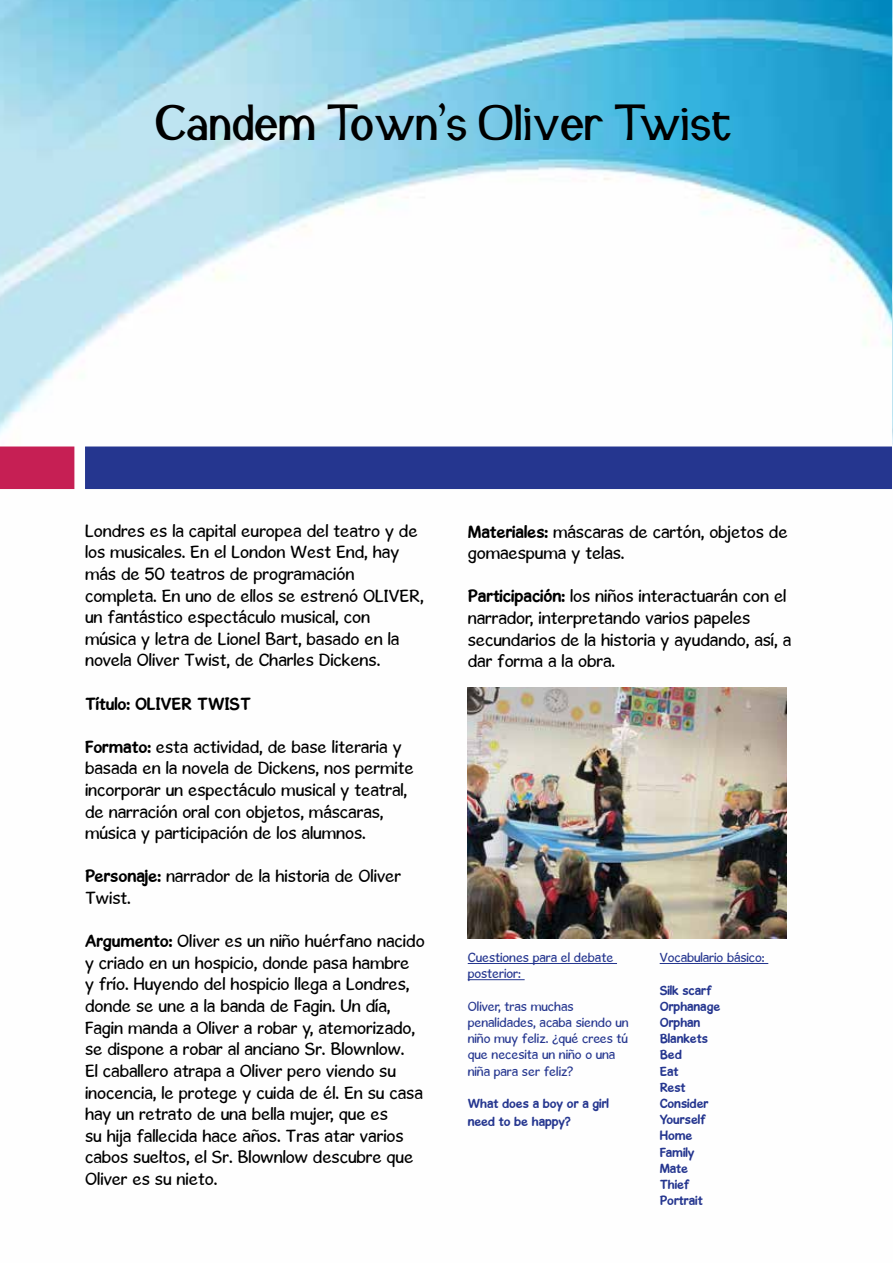
<style>
.page{position:relative;width:893px;height:1263px;background:#fff}
.page>*{position:absolute;margin:0;border:0;box-sizing:border-box;transform-origin:0 0}
.t1{font:48px "Snidane";color:#000}
.t2{font:18px/21.6px "Gosmick Sans";color:#000}
.t3{font:700 18px "Gosmick Sans";color:#000}
.t4{font:13.5px/16.2px "Gosmick Sans";color:#25368f}
.t5{font:700 13.5px/16.2px "Gosmick Sans";color:#25368f}
.s1{font-weight:700}
</style>
<div class="page">
<img style="left:0;top:0;width:893px;height:981px">
<div style="left:0;top:446px;width:74px;height:43px;background:#c61f54"></div>
<div style="left:85px;top:446px;width:808px;height:43px;background:#25368f;border:2px solid #25368f"></div>
<svg style="left:892px;top:446px;width:1px;height:43px"></svg>
<hr style="left:468px;top:963px;width:149px;height:1px;background:#25368f">
<hr style="left:468px;top:979px;width:57px;height:1px;background:#25368f">
<hr style="left:660px;top:963px;width:108px;height:1px;background:#25368f">
<img style="left:468px;top:688px;width:319px;height:250px">
<h1 class="t1" style="left:156px;top:96px;width:577px">Candem Town’s Oliver Twist</h1>
<p class="t2" style="left:85px;top:520px;width:340px">Londres es la capital europea del teatro y de los musicales. En el London West End, hay más de 50 teatros de programación completa. En uno de ellos se estrenó OLIVER, un fantástico espectáculo musical, con música y letra de Lionel Bart, basado en la novela Oliver Twist, de Charles Dickens.</p>
<p class="t3" style="left:85px;top:693px;width:167px">Título: OLIVER TWIST</p>
<p class="t2" style="left:85px;top:736px;width:330px"><span class="s1">Formato:</span> esta actividad, de base literaria y basada en la novela de Dickens, nos permite incorporar un espectáculo musical y teatral, de narración oral con objetos, máscaras, música y participación de los alumnos.</p>
<p class="t2" style="left:85px;top:865px;width:317px"><span class="s1">Personaje:</span> narrador de la historia de Oliver<br>Twist.</p>
<p class="t2" style="left:85px;top:930px;width:341px"><span class="s1">Argumento:</span> Oliver es un niño huérfano nacido y criado en un hospicio, donde pasa hambre<br>y frío. Huyendo del hospicio llega a Londres, donde se une a la banda de Fagin. Un día, Fagin manda a Oliver a robar y, atemorizado, se dispone a robar al anciano Sr. Blownlow.<br>El caballero atrapa a Oliver pero viendo su inocencia, le protege y cuida de él. En su casa hay un retrato de una bella mujer, que es<br>su hija fallecida hace años. Tras atar varios cabos sueltos, el Sr. Blownlow descubre que Oliver es su nieto.</p>
<p class="t2" style="left:468px;top:520px;width:321px"><span class="s1">Materiales:</span> máscaras de cartón, objetos de gomaespuma y telas.</p>
<p class="t2" style="left:468px;top:585px;width:325px"><span class="s1">Participación:</span> los niños interactuarán con el narrador, interpretando varios papeles secundarios de la historia y ayudando, así, a dar forma a la obra.</p>
<p class="t4" style="left:468px;top:949px;width:147px">Cuestiones para el debate posterior:</p>
<p class="t4" style="left:468px;top:998px;width:162px">Oliver, tras muchas penalidades, acaba siendo un niño muy feliz. ¿qué crees tú que necesita un niño o una niña para ser feliz?</p>
<p class="t5" style="left:468px;top:1094px;width:143px;line-height:18px">What does a boy or a girl need to be happy?</p>
<p class="t4" style="left:660px;top:949px;width:106px">Vocabulario básico:</p>
<p class="t5" style="left:660px;top:982px;width:62px">Silk scarf<br>Orphanage<br>Orphan<br>Blankets<br>Bed<br>Eat<br>Rest<br>Consider<br>Yourself<br>Home<br>Family<br>Mate<br>Thief<br>Portrait</p>
</div>
